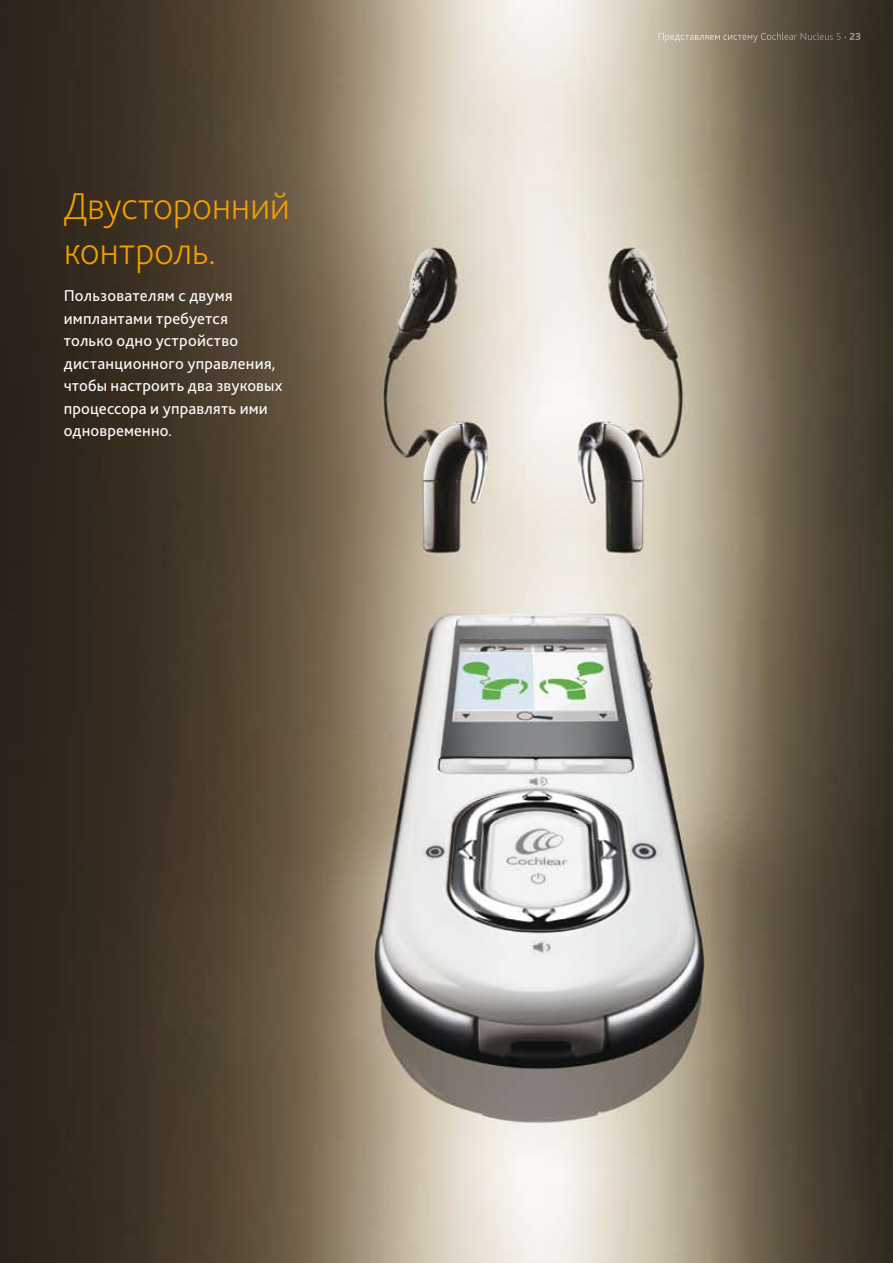
<style>
.page{position:relative;width:893px;height:1263px;background:#fff}
.page>*{position:absolute;margin:0;border:0;box-sizing:border-box;transform-origin:0 0}
.t1{font:200 39px/45px "Bliss Pro";letter-spacing:-.01em;color:#f49e00}
.t2{font:16.5px/22.5px "Bliss Pro";letter-spacing:.01em;color:#fff}
.t3{font:200 10.5px "Bliss Pro";letter-spacing:.01em;color:#fff}
.s1{font-weight:800}
</style>
<div class="page">
<img style="left:0;top:0;width:893px;height:1263px">
<h1 class="t1" style="left:64px;top:182px;width:228px">Двусторонний контроль.</h1>
<p class="t2" style="left:64px;top:284px;width:220px">Пользователям с двумя имплантами требуется<br>только одно устройство дистанционного управления, чтобы настроить два звуковых процессора и управлять ими одновременно.</p>
<p class="t3" style="left:658px;top:30px;width:205px">Представляем систему Cochlear Nucleus 5 <span class="s1">· 23</span></p>
</div>
